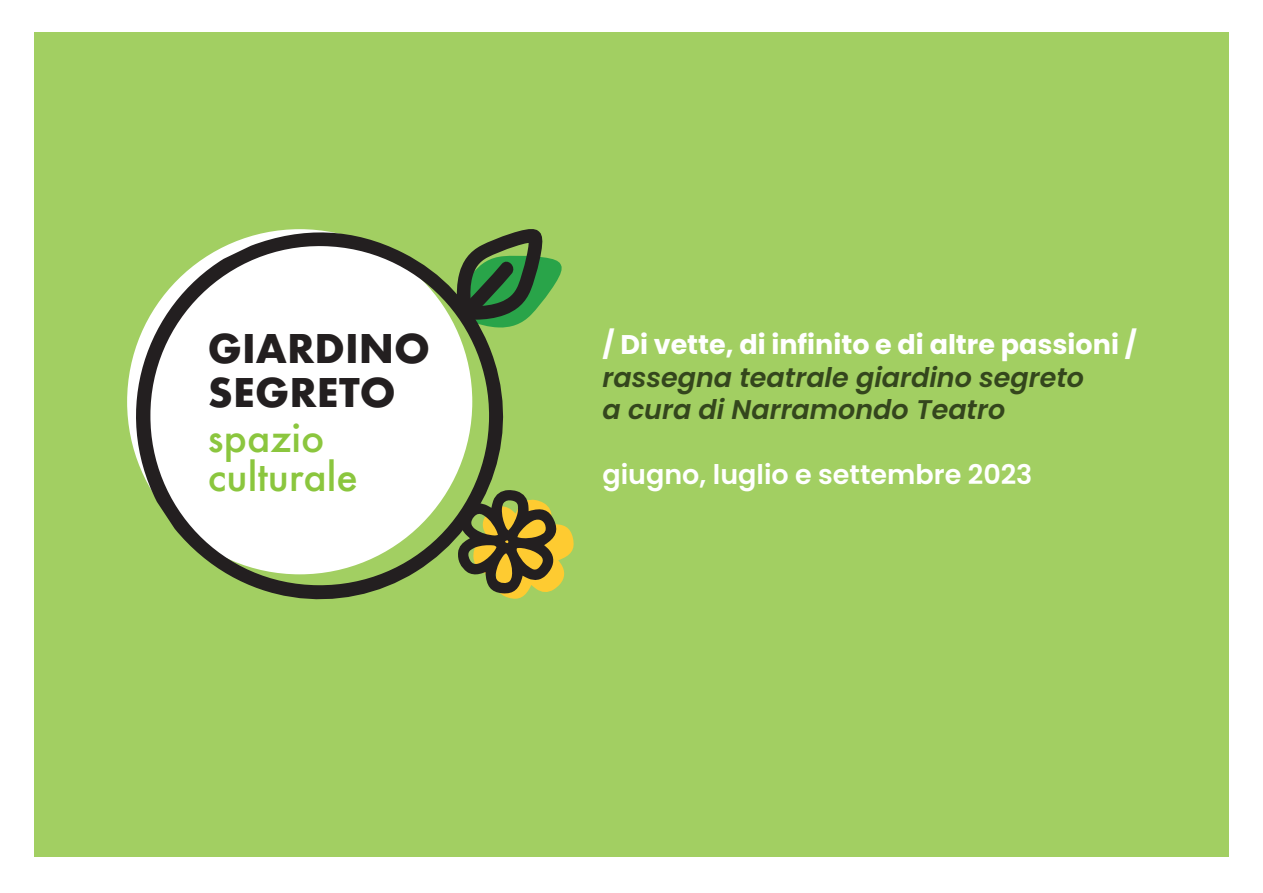
<style>
.page{position:relative;width:1263px;height:893px;background:#fff}
.page>*{position:absolute;margin:0;border:0;box-sizing:border-box;transform-origin:0 0}
.t1{font:700 38.4px/44.4px "Futura";color:#231f20}
.t2{font:500 38.4px/38.4px "Futura";color:#8bc63e}
.t3{font:italic 600 27px/32.4px "Poppins";color:#34461d}
.t4{font:700 27px "Poppins";color:#fff}
.t5{font:600 27px "Poppins";color:#fff}
</style>
<div class="page">
<div style="left:34px;top:33px;width:1195px;height:824px;background:#a2cf62"></div>
<svg style="left:524px;top:495px;width:50px;height:100px"></svg>
<svg style="left:524px;top:229px;width:38px;height:92px"></svg>
<svg style="left:127px;top:229px;width:397px;height:371px;fill:#fff"></svg>
<h1 class="t1" style="left:208px;top:326px;width:224px">GIARDINO<br>SEGRETO</h1>
<h1 class="t2" style="left:208px;top:418px;width:152px">spazio culturale</h1>
<p class="t4" style="left:602px;top:329px;width:536px">/ Di vette, di infinito e di altre passioni /</p>
<p class="t3" style="left:602px;top:361px;width:483px">rassegna teatrale giardino segreto a cura di Narramondo Teatro</p>
<p class="t5" style="left:602px;top:459px;width:431px">giugno, luglio e settembre 2023</p>
</div>
